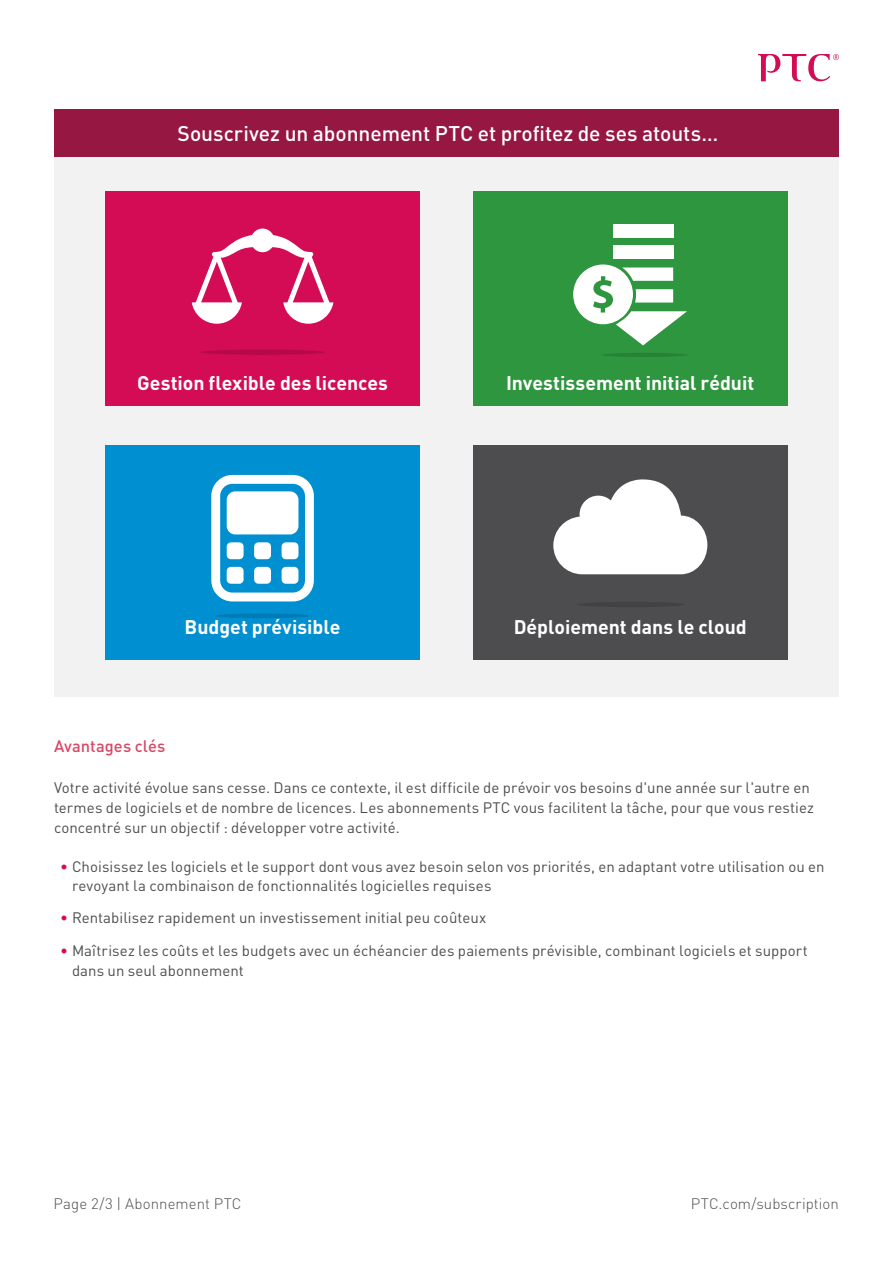
<style>
.page{position:relative;width:893px;height:1263px;background:#fff}
.page>*{position:absolute;margin:0;border:0;box-sizing:border-box;transform-origin:0 0}
.t1{font:500 21px "DIN Pro";letter-spacing:-.005em;color:#fff}
.t2{font:700 19.5px "DIN Pro";color:#fff}
.t3{font:500 16.5px "DIN Pro";letter-spacing:.005em;color:#d94766}
.t4{font:15px/20.2px "DIN Pro";letter-spacing:.005em;color:#4d4d4f}
.t5{font:300 15px "DIN Pro";letter-spacing:.005em;color:#4d4d4f}
.s1{color:#d40b55}
</style>
<div class="page">
<svg style="left:758px;top:54px;width:81px;height:28px"></svg>
<div style="left:54px;top:110px;width:785px;height:587px;background:#f2f2f3"></div>
<div style="left:54px;top:110px;width:785px;height:47px;background:#961741"></div>
<div style="left:105px;top:191px;width:315px;height:214px;background:#d40b55"></div>
<div style="left:105px;top:446px;width:315px;height:214px;background:#008fd0"></div>
<div style="left:473px;top:191px;width:315px;height:214px;background:#2e963e"></div>
<div style="left:473px;top:446px;width:315px;height:214px;background:#4d4d4f"></div>
<svg style="left:192px;top:229px;width:141px;height:95px"></svg>
<div style="left:200px;top:350px;width:125px;height:5px;background:#b6094a;border-radius:50%"></div>
<div style="left:613px;top:224px;width:60px;height:13px;background:#fff"></div>
<div style="left:613px;top:246px;width:60px;height:13px;background:#fff"></div>
<svg style="left:573px;top:264px;width:114px;height:81px"></svg>
<hr style="left:602px;top:353px;width:85px;height:4px;background:#278235;border-radius:50%">
<div style="left:215px;top:613px;width:95px;height:5px;background:#007bb5;border-radius:50%"></div>
<svg style="left:211px;top:475px;width:103px;height:126px"></svg>
<div style="left:227px;top:491px;width:71px;height:43px;background:#fff;border-radius:8px"></div>
<div style="left:254px;top:542px;width:17px;height:17px;background:#fff;border-radius:4px"></div>
<div style="left:282px;top:542px;width:16px;height:17px;background:#fff;border-radius:4px"></div>
<div style="left:227px;top:542px;width:17px;height:17px;background:#fff;border-radius:4px"></div>
<div style="left:254px;top:567px;width:17px;height:17px;background:#fff;border-radius:4px"></div>
<div style="left:282px;top:567px;width:16px;height:17px;background:#fff;border-radius:4px"></div>
<div style="left:227px;top:567px;width:17px;height:17px;background:#fff;border-radius:4px"></div>
<svg style="left:553px;top:479px;width:154px;height:95px"></svg>
<div style="left:576px;top:602px;width:108px;height:5px;background:#424244;border-radius:50%"></div>
<h1 class="t1" style="left:178px;top:116px;width:542px">Souscrivez un abonnement PTC et profitez de ses atouts…</h1>
<h2 class="t2" style="left:137px;top:367px;width:252px">Gestion flexible des licences</h2>
<h2 class="t2" style="left:506px;top:367px;width:250px">Investissement initial réduit</h2>
<h2 class="t2" style="left:185px;top:611px;width:157px">Budget prévisible</h2>
<h2 class="t2" style="left:514px;top:611px;width:235px">Déploiement dans le cloud</h2>
<p class="t3" style="left:54px;top:733px;width:113px">Avantages clés</p>
<p class="t4" style="left:54px;top:776px;width:762px">Votre activité évolue sans cesse. Dans ce contexte, il est difficile de prévoir vos besoins d'une année sur l'autre en termes de logiciels et de nombre de licences. Les abonnements PTC vous facilitent la tâche, pour que vous restiez concentré sur un objectif : développer votre activité.</p>
<p class="t4" style="left:72px;top:856px;width:754px;line-height:18.8px;text-indent:-12px"><span class="s1">•</span> Choisissez les logiciels et le support dont vous avez besoin selon vos priorités, en adaptant votre utilisation ou en revoyant la combinaison de fonctionnalités logicielles requises</p>
<p class="t4" style="left:60px;top:906px;width:428px"><span class="s1">•</span> Rentabilisez rapidement un investissement initial peu coûteux</p>
<p class="t4" style="left:72px;top:939px;width:737px;text-indent:-12px"><span class="s1">•</span> Maîtrisez les coûts et les budgets avec un échéancier des paiements prévisible, combinant logiciels et support dans un seul abonnement</p>
<p class="t5" style="left:53px;top:1192px;width:190px">Page 2/3 | Abonnement PTC</p>
<p class="t5" style="left:691px;top:1192px;width:149px">PTC.com/subscription</p>
</div>
